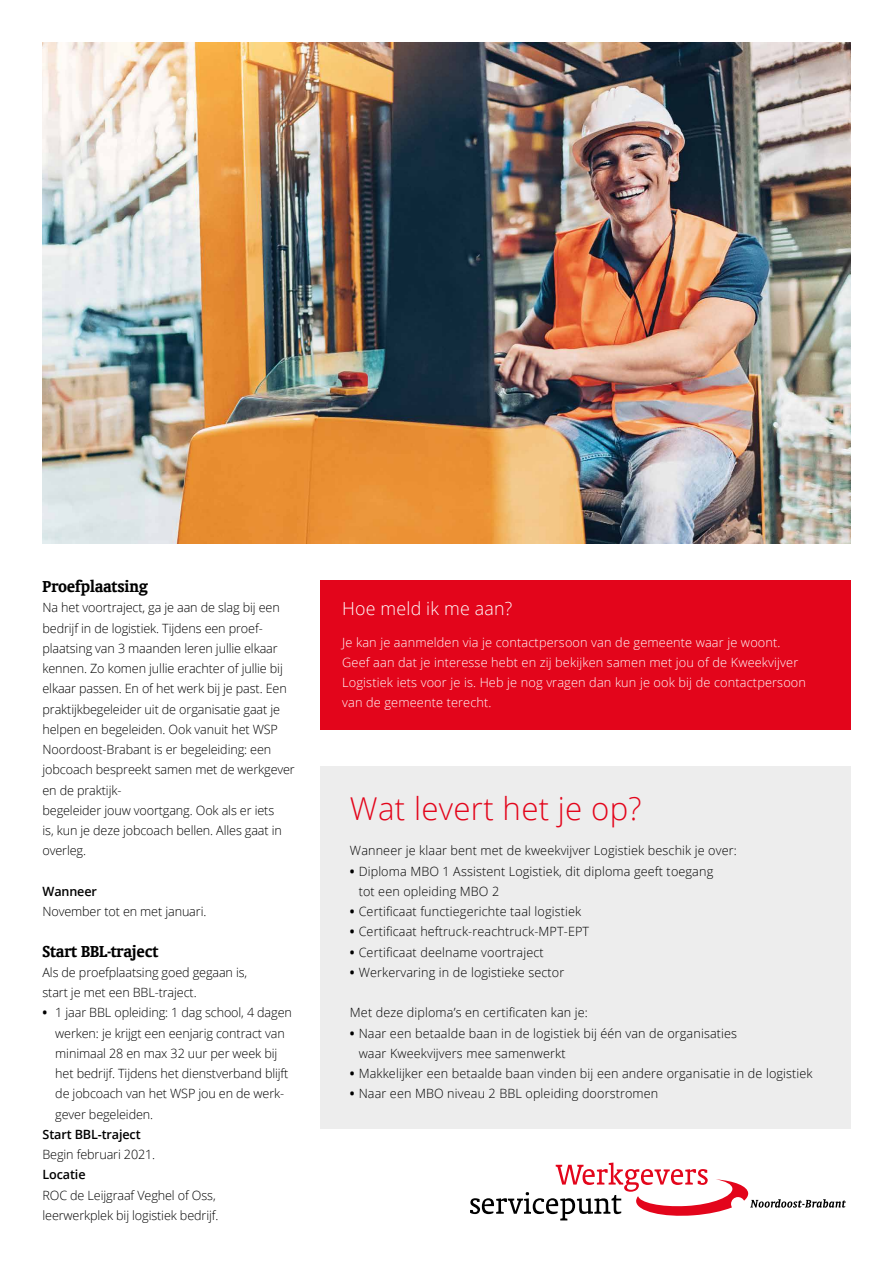
<style>
.page{position:relative;width:893px;height:1263px;background:#fff}
.page>*{position:absolute;margin:0;border:0;box-sizing:border-box;transform-origin:0 0}
.t1{font:300 31.5px "Open Sans";letter-spacing:.01em;color:#e3051b}
.t2{font:700 18px "Oranda BT";letter-spacing:-.01em;color:#000}
.t3{font:300 18px "Open Sans";letter-spacing:.01em;color:#fff}
.t4{font:300 12.75px/20.2px "Open Sans";letter-spacing:-.01em;color:#000}
.t5{font:300 12.75px/20.2px "Open Sans";letter-spacing:.01em;color:#000}
.t6{font:300 12.75px/20.2px "Open Sans";letter-spacing:.01em;color:#fff}
.t7{font:600 12.75px "Open Sans";letter-spacing:-.01em;color:#000}
.s1{font-weight:700}
</style>
<div class="page">
<img style="left:43px;top:43px;width:807px;height:500px">
<div style="left:320px;top:580px;width:530px;height:150px;background:#e3051b"></div>
<div style="left:320px;top:766px;width:530px;height:362px;background:#ededed"></div>
<svg style="left:470px;top:1162px;width:376px;height:58px"></svg>
<h2 class="t2" style="left:43px;top:576px;width:107px">Proefplaatsing</h2>
<p class="t4" style="left:43px;top:597px;width:254px">Na het voortraject, ga je aan de slag bij een bedrijf in de logistiek. Tijdens een proef&shy;plaatsing van 3 maanden leren jullie elkaar kennen. Zo komen jullie erachter of jullie bij elkaar passen. En of het werk bij je past. Een praktijkbegeleider uit de organisatie gaat je helpen en begeleiden. Ook vanuit het WSP Noordoost-Brabant is er begeleiding: een jobcoach bespreekt samen met de werkgever en de praktijk-<br>begeleider jouw voortgang. Ook als er iets<br>is, kun je deze jobcoach bellen. Alles gaat in overleg.</p>
<p class="t7" style="left:43px;top:882px;width:56px">Wanneer</p>
<p class="t4" style="left:43px;top:901px;width:165px">November tot en met januari.</p>
<h2 class="t2" style="left:43px;top:940px;width:118px">Start BBL-traject</h2>
<p class="t4" style="left:43px;top:962px;width:206px">Als de proefplaatsing goed gegaan is, start je met een BBL-traject.</p>
<p class="t4" style="left:55px;top:1002px;width:238px;text-indent:-13px"><span class="s1">•</span> 1 jaar BBL opleiding: 1 dag school, 4 dagen werken: je krijgt een eenjarig contract van minimaal 28 en max 32 uur per week bij het bedrijf. Tijdens het dienstverband blijft de jobcoach van het WSP jou en de werk&shy;gever begeleiden.</p>
<p class="t7" style="left:43px;top:1125px;width:100px">Start BBL-traject</p>
<p class="t4" style="left:43px;top:1144px;width:114px">Begin februari 2021.</p>
<p class="t7" style="left:43px;top:1166px;width:45px">Locatie</p>
<p class="t4" style="left:43px;top:1184px;width:177px">ROC de Leijgraaf Veghel of Oss, leerwerkplek bij logistiek bedrijf.</p>
<h2 class="t3" style="left:342px;top:596px;width:172px">Hoe meld ik me aan?</h2>
<p class="t6" style="left:342px;top:631px;width:465px">Je kan je aanmelden via je contactpersoon van de gemeente waar je woont.<br>Geef aan dat je interesse hebt en zij bekijken samen met jou of de Kweekvijver Logistiek iets voor je is. Heb je nog vragen dan kun je ook bij de contactpersoon van de gemeente terecht.</p>
<h1 class="t1" style="left:350px;top:787px;width:293px">Wat levert het je op?</h1>
<p class="t5" style="left:350px;top:840px;width:388px">Wanneer je klaar bent met de kweekvijver Logistiek beschik je over:</p>
<p class="t5" style="left:359px;top:860px;width:356px;text-indent:-9px"><span class="s1">•</span> Diploma MBO 1 Assistent Logistiek, dit diploma geeft toegang tot een opleiding MBO 2</p>
<p class="t5" style="left:350px;top:901px;width:233px"><span class="s1">•</span> Certificaat functiegerichte taal logistiek</p>
<p class="t5" style="left:350px;top:921px;width:241px"><span class="s1">•</span> Certificaat heftruck-reachtruck-MPT-EPT</p>
<p class="t5" style="left:350px;top:941px;width:195px"><span class="s1">•</span> Certificaat deelname voortraject</p>
<p class="t5" style="left:350px;top:962px;width:216px"><span class="s1">•</span> Werkervaring in de logistieke sector</p>
<p class="t5" style="left:350px;top:1002px;width:239px">Met deze diploma’s en certificaten kan je:</p>
<p class="t5" style="left:359px;top:1022px;width:380px;text-indent:-9px"><span class="s1">•</span> Naar een betaalde baan in de logistiek bij één van de organisaties waar Kweekvijvers mee samenwerkt</p>
<p class="t5" style="left:350px;top:1063px;width:464px"><span class="s1">•</span> Makkelijker een betaalde baan vinden bij een andere organisatie in de logistiek</p>
<p class="t5" style="left:350px;top:1083px;width:310px"><span class="s1">•</span> Naar een MBO niveau 2 BBL opleiding doorstromen</p>
</div>
